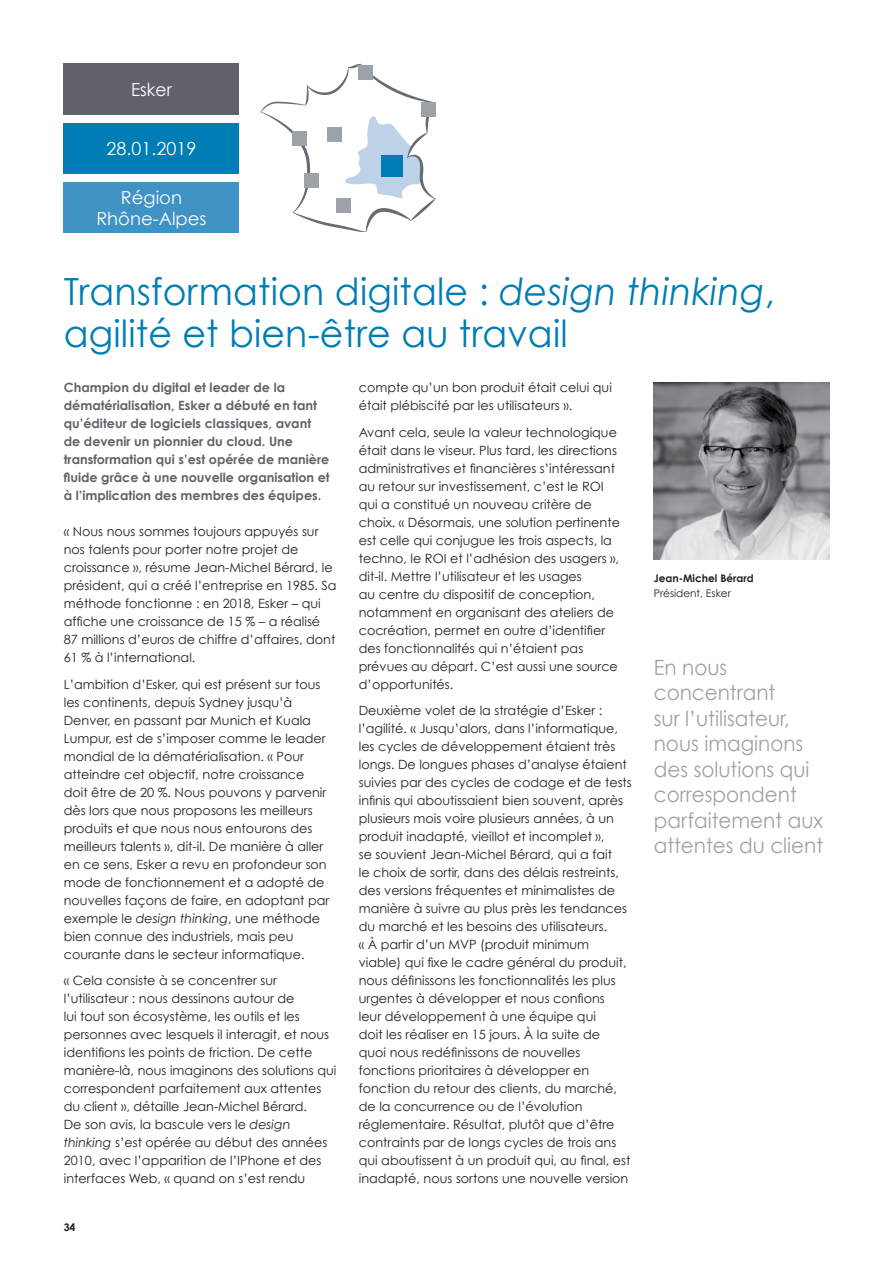
<style>
.page{position:relative;width:893px;height:1263px;background:#fff}
.page>*{position:absolute;margin:0;border:0;box-sizing:border-box;transform-origin:0 0}
.t1{font:37.5px/42px "Century Gothic";letter-spacing:.005em;color:#007db5}
.Body_styles_Body_cop{font:21px/25.5px "Century Gothic";color:#9da2a8;scale:.95 1}
.Body_styles_Body_cop-2{font:18px/21px "Century Gothic";color:#fff;text-align:center}
.Body_styles_Body_cop-3{font:18px "Century Gothic";color:#fff;scale:.95 1}
.Body_styles_Body_cop-4{font:12.75px/18px "Century Gothic";color:#231f20}
.Body_styles_Body_cop-5{font:700 12.75px/18px "Century Gothic";color:#5f6369}
.Subhead_styles_C_Sub{font:700 10.5px "Century Gothic";color:#231f20}
.Subhead_styles_C_Sub-2{font:10.5px "Century Gothic";color:#231f20}
.s1{font-style:italic}
</style>
<div class="page">
<svg style="left:260px;top:64px;width:176px;height:168px"></svg>
<div style="left:293px;top:131px;width:14px;height:15px;background:#9da2a8"></div>
<div style="left:327px;top:127px;width:14px;height:15px;background:#9da2a8"></div>
<div style="left:358px;top:65px;width:15px;height:15px;background:#9da2a8"></div>
<div style="left:421px;top:103px;width:14px;height:14px;background:#9da2a8"></div>
<div style="left:336px;top:198px;width:14px;height:14px;background:#9da2a8"></div>
<div style="left:305px;top:173px;width:14px;height:15px;background:#9da2a8"></div>
<div style="left:381px;top:155px;width:21px;height:21px;background:#007db5"></div>
<img style="left:654px;top:383px;width:175px;height:177px">
<div style="left:64px;top:182px;width:175px;height:51px;background:#3e93c4"></div>
<div style="left:64px;top:123px;width:175px;height:51px;background:#007db5"></div>
<div style="left:64px;top:64px;width:175px;height:51px;background:#5f6369"></div>
<p class="Body_styles_Body_cop-3" style="left:131px;top:79px;width:44px">Esker</p>
<p class="Body_styles_Body_cop-2" style="left:107px;top:138px;width:91px">28.01.2019</p>
<p class="Body_styles_Body_cop-2" style="left:96px;top:187px;width:112px">Région<br>Rhône-Alpes</p>
<p class="t1" style="left:64px;top:269px;width:713px">Transformation digitale : <span class="s1">design thinking</span>, agilité et bien-être au travail</p>
<p class="Body_styles_Body_cop-5" style="left:64px;top:378px;width:267px">Champion du digital et leader de la dématérialisation, Esker a débuté en tant qu’éditeur de logiciels classiques, avant de devenir un pionnier du cloud. Une transformation qui s’est opérée de manière fluide grâce à une nouvelle organisation et à l’implication des membres des équipes.</p>
<p class="Body_styles_Body_cop-4" style="left:64px;top:522px;width:274px">« Nous nous sommes toujours appuyés sur nos talents pour porter notre projet de croissance », résume Jean-Michel Bérard, le président, qui a créé l’entreprise en 1985. Sa méthode fonctionne : en 2018, Esker – qui affiche une croissance de 15 % – a réalisé 87 millions d’euros de chiffre d’affaires, dont 61 % à l’international.</p>
<p class="Body_styles_Body_cop-4" style="left:64px;top:675px;width:267px">L’ambition d’Esker, qui est présent sur tous les continents, depuis Sydney jusqu’à Denver, en passant par Munich et Kuala Lumpur, est de s’imposer comme le leader mondial de la dématérialisation. « Pour atteindre cet objectif, notre croissance doit être de 20 %. Nous pouvons y parvenir dès lors que nous proposons les meilleurs produits et que nous nous entourons des meilleurs talents », dit-il. De manière à aller en ce sens, Esker a revu en profondeur son mode de fonctionnement et a adopté de nouvelles façons de faire, en adoptant par exemple le <span class="s1">design thinking</span>, une méthode bien connue des industriels, mais peu courante dans le secteur informatique.</p>
<p class="Body_styles_Body_cop-4" style="left:64px;top:971px;width:274px">« Cela consiste à se concentrer sur l’utilisateur : nous dessinons autour de<br>lui tout son écosystème, les outils et les personnes avec lesquels il interagit, et nous identifions les points de friction. De cette manière-là, nous imaginons des solutions qui correspondent parfaitement aux attentes du client », détaille Jean-Michel Bérard.<br>De son avis, la bascule vers le <span class="s1">design thinking</span> s’est opérée au début des années 2010, avec l’apparition de l’IPhone et des interfaces Web, « quand on s’est rendu</p>
<p class="Subhead_styles_C_Sub" style="left:64px;top:1221px;width:13px">34</p>
<p class="Body_styles_Body_cop-4" style="left:359px;top:378px;width:255px">compte qu’un bon produit était celui qui était plébiscité par les utilisateurs ».</p>
<p class="Body_styles_Body_cop-4" style="left:359px;top:423px;width:263px">Avant cela, seule la valeur technologique était dans le viseur. Plus tard, les directions administratives et financières s’intéressant au retour sur investissement, c’est le ROI qui a constitué un nouveau critère de choix. « Désormais, une solution pertinente est celle qui conjugue les trois aspects, la techno, le ROI et l’adhésion des usagers », dit-il. Mettre l’utilisateur et les usages<br>au centre du dispositif de conception, notamment en organisant des ateliers de cocréation, permet en outre d’identifier des fonctionnalités qui n’étaient pas prévues au départ. C’est aussi une source d’opportunités.</p>
<p class="Body_styles_Body_cop-4" style="left:359px;top:701px;width:275px">Deuxième volet de la stratégie d’Esker : l’agilité. « Jusqu’alors, dans l’informatique, les cycles de développement étaient très longs. De longues phases d’analyse étaient suivies par des cycles de codage et de tests infinis qui aboutissaient bien souvent, après plusieurs mois voire plusieurs années, à un produit inadapté, vieillot et incomplet »,<br>se souvient Jean-Michel Bérard, qui a fait<br>le choix de sortir, dans des délais restreints, des versions fréquentes et minimalistes de manière à suivre au plus près les tendances du marché et les besoins des utilisateurs.<br>« À partir d’un MVP (produit minimum viable) qui fixe le cadre général du produit, nous définissons les fonctionnalités les plus urgentes à développer et nous confions<br>leur développement à une équipe qui<br>doit les réaliser en 15 jours. À la suite de<br>quoi nous redéfinissons de nouvelles fonctions prioritaires à développer en fonction du retour des clients, du marché, de la concurrence ou de l’évolution réglementaire. Résultat, plutôt que d’être contraints par de longs cycles de trois ans qui aboutissent à un produit qui, au final, est inadapté, nous sortons une nouvelle version</p>
<p class="Subhead_styles_C_Sub" style="left:654px;top:571px;width:101px">Jean-Michel Bérard</p>
<p class="Subhead_styles_C_Sub-2" style="left:654px;top:587px;width:79px">Président, Esker</p>
<p class="Body_styles_Body_cop" style="left:654px;top:654px;width:180px">En nous concentrant<br>sur l’utilisateur, nous imaginons des solutions qui correspondent parfaitement aux attentes du client</p>
</div>
